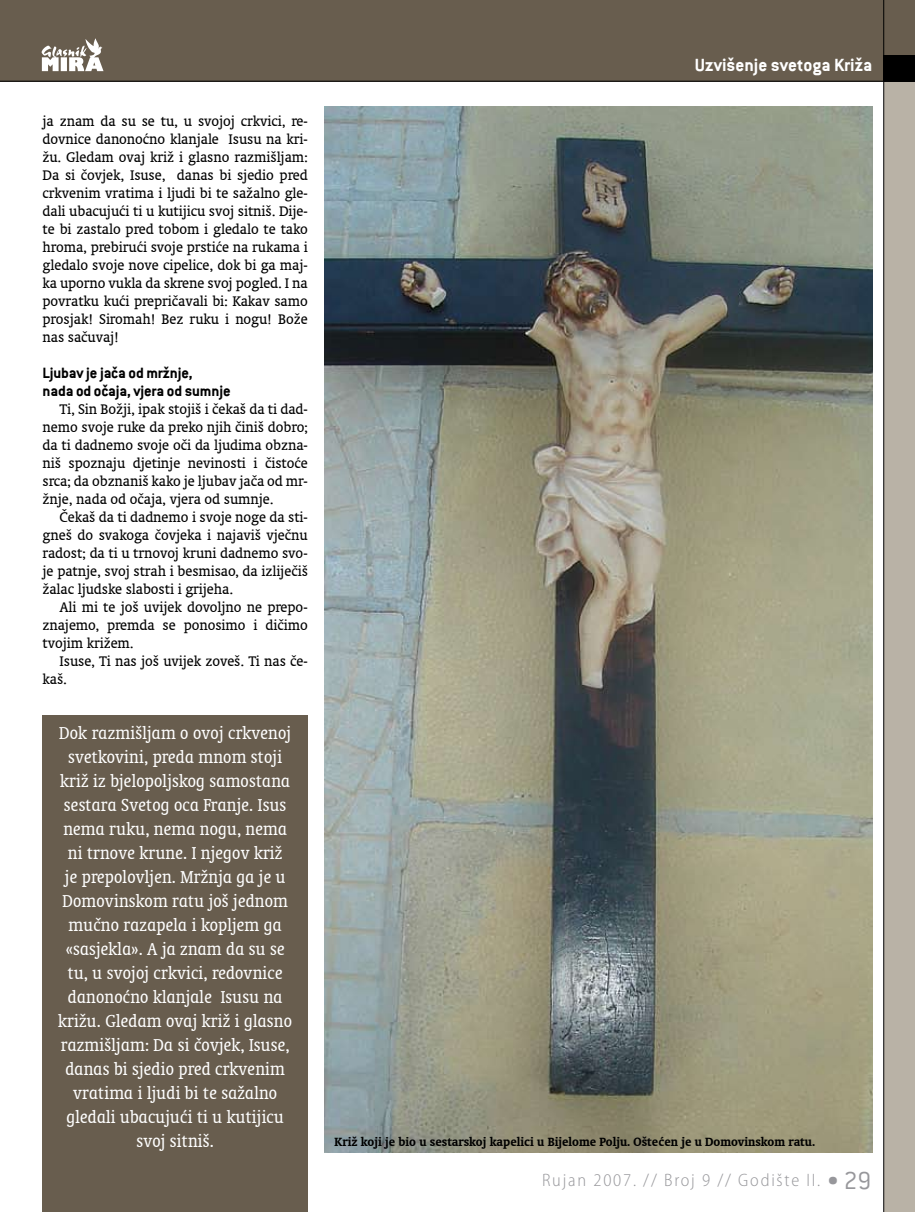
<style>
.page{position:relative;width:915px;height:1212px;background:#fff}
.page>*{position:absolute;margin:0;border:0;box-sizing:border-box;transform-origin:0 0}
.t1{font:condensed 19.5px/24px "Oranda L2";letter-spacing:.01em;color:#fff;text-align:center}
.t2{font:700 19.5px "Conduit ITC";color:#fff}
.t3{font:300 semi-condensed 18px "Myriad Pro";letter-spacing:.1em;color:#97979b}
.t4{font:700 16.5px/18px "Conduit ITC";letter-spacing:-.01em;color:#000}
.t5{font:15.75px/18px "Oranda L2";letter-spacing:-.005em;color:#000;text-align:justify}
.t6{font:700 13.5px "Oranda L2";color:#000}
.s1{font-family:"Conduit ITC";font-stretch:normal;font-size:27px}
</style>
<div class="page">
<div style="left:0;top:0;width:914px;height:81px;background:#685d4e"></div>
<div style="left:883px;top:81px;width:31px;height:1131px;background:#b9b2a6"></div>
<div style="left:883px;top:55px;width:31px;height:26px;background:#000"></div>
<hr style="left:0;top:81px;width:883px;height:1px;background:#000">
<hr style="left:883px;top:0;width:1px;height:1212px;background:#000">
<svg style="left:42px;top:38px;width:61px;height:33px"></svg>
<img style="left:325px;top:106px;width:547px;height:1046px">
<div style="left:43px;top:715px;width:265px;height:497px;background:#685d4e"></div>
<p class="t5" style="left:43px;top:112px;width:267px">ja znam da su se tu, u svojoj crkvici, re&shy;dovnice danonoćno klanjale Isusu na kri&shy;žu. Gledam ovaj križ i glasno razmišljam:<br>Da si čovjek, Isuse, danas bi sjedio pred crkvenim vratima i ljudi bi te sažalno gle&shy;dali ubacujući ti u kutijicu svoj sitniš. Dije&shy;te bi zastalo pred tobom i gledalo te tako hroma, prebirući svoje prstiće na rukama i gledalo svoje nove cipelice, dok bi ga maj&shy;ka uporno vukla da skrene svoj pogled. I na povratku kući prepričavali bi: Kakav samo prosjak! Siromah! Bez ruku i nogu! Bože nas sačuvaj!</p>
<p class="t4" style="left:43px;top:364px;width:189px">Ljubav je jača od mržnje,<br>nada od očaja, vjera od sumnje</p>
<p class="t5" style="left:43px;top:400px;width:267px;text-indent:17px">Ti, Sin Božji, ipak stojiš i čekaš da ti dad&shy;nemo svoje ruke da preko njih činiš dobro; da ti dadnemo svoje oči da ljudima obzna&shy;niš spoznaju djetinje nevinosti i čistoće srca; da obznaniš kako je ljubav jača od mr&shy;žnje, nada od očaja, vjera od sumnje.</p>
<p class="t5" style="left:43px;top:508px;width:267px;text-indent:17px">Čekaš da ti dadnemo i svoje noge da sti&shy;gneš do svakoga čovjeka i najaviš vječnu radost; da ti u trnovoj kruni dadnemo svo&shy;je patnje, svoj strah i besmisao, da izliječiš žalac ljudske slabosti i grijeha.</p>
<p class="t5" style="left:43px;top:598px;width:267px;text-indent:17px">Ali mi te još uvijek dovoljno ne prepo&shy;znajemo, premda se ponosimo i dičimo tvojim križem.</p>
<p class="t5" style="left:43px;top:652px;width:267px;text-indent:17px">Isuse, Ti nas još uvijek zoveš. Ti nas če&shy;kaš.</p>
<p class="t1" style="left:58px;top:720px;width:235px">Dok razmišljam o ovoj crkvenoj svetkovini, preda mnom stoji križ iz bjelopoljskog samostana sestara Svetog oca Franje. Isus nema ruku, nema nogu, nema ni trnove krune. I njegov križ<br>je prepolovljen. Mržnja ga je u<br>Domovinskom ratu još jednom mučno razapela i kopljem ga «sasjekla». A ja znam da su se tu, u svojoj crkvici, redovnice danonoćno klanjale Isusu na križu. Gledam ovaj križ i glasno razmišljam: Da si čovjek, Isuse, danas bi sjedio pred crkvenim vratima i ljudi bi te sažalno gledali ubacujući ti u kutijicu svoj sitniš.</p>
<p class="t2" style="left:694px;top:54px;width:179px">Uzvišenje svetoga Križa</p>
<p class="t6" style="left:334px;top:1133px;width:482px">Križ koji je bio u sestarskoj kapelici u Bijelome Polju. Oštećen je u Domovinskom ratu.</p>
<p class="t3" style="left:542px;top:1170px;width:330px">Rujan 2007. // Broj 9 // Godište II. <span class="s1">•29</span></p>
</div>
